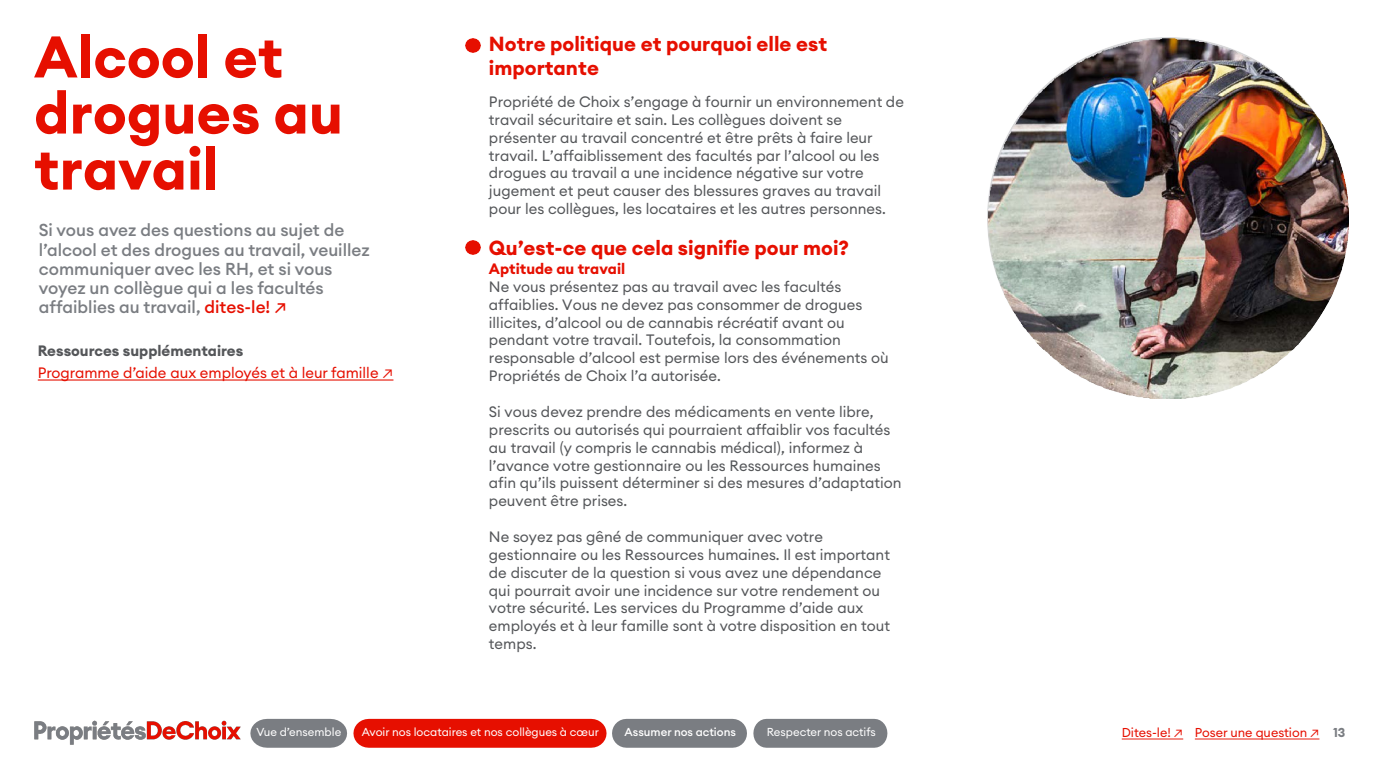
<style>
.page{position:relative;width:1386px;height:780px;background:#fff}
.page>*{position:absolute;margin:0;border:0;box-sizing:border-box;transform-origin:0 0}
.t1{font:700 57.75px/56px "Euclid Circular A";color:#e60f00}
.t2{font:700 20.12px/24.2px "Euclid Circular A";color:#e60f00}
.t3{font:500 17.06px/19.2px "Euclid Circular A";color:#7a7d82}
.t4{font:14.88px/17.8px "Euclid Circular A";color:#545659}
.t5{font:14.88px "Euclid Circular A";color:#e60f00}
.t6{font:700 14.88px "Euclid Circular A";color:#545659}
.Slide{font:12.69px "Euclid Circular A";color:#e60f00}
.t7{font:700 12.69px "Euclid Circular A";color:#7a7d82}
.Slide-2{font:11.38px "Euclid Circular A";color:#fff}
.t8{font:500 11.38px "Euclid Circular A";color:#fff}
.s1{color:#e60f00}
.s2{font-weight:700;color:#e60f00}
</style>
<div class="page">
<svg style="left:38px;top:379px;width:355px;height:1px"></svg>
<img style="left:987px;top:38px;width:361px;height:360px">
<img style="left:465px;top:240px;width:15px;height:15px">
<img style="left:465px;top:38px;width:15px;height:14px">
<svg style="left:753px;top:718px;width:134px;height:29px;background:#83858a"></svg>
<svg style="left:612px;top:718px;width:135px;height:29px;background:#83868b"></svg>
<svg style="left:252px;top:718px;width:95px;height:29px;background:#85888c"></svg>
<div style="left:353px;top:718px;width:253px;height:29px;background:#e60f00"></div>
<svg style="left:1121px;top:738px;width:61px;height:1px"></svg>
<svg style="left:1194px;top:738px;width:125px;height:1px"></svg>
<img style="left:34px;top:720px;width:218px;height:25px">
<p class="t1" style="left:34px;top:30px;width:310px">Alcool et drogues au travail</p>
<p class="t3" style="left:39px;top:220px;width:332px">Si vous avez des questions au sujet de l’alcool et des drogues au travail, veuillez communiquer avec les RH, et si vous voyez un collègue qui a les facultés affaiblies au travail, <span class="s1">dites-le! ↗</span></p>
<p class="t6" style="left:38px;top:341px;width:207px">Ressources supplémentaires</p>
<p class="t5" style="left:38px;top:363px;width:357px">Programme d’aide aux employés et à leur famille ↗</p>
<h2 class="t2" style="left:489px;top:32px;width:340px">Notre politique et pourquoi elle est importante</h2>
<h2 class="t4" style="left:489px;top:92px;width:416px">Propriété de Choix s’engage à fournir un environnement de travail sécuritaire et sain. Les collègues doivent se présenter au travail concentré et être prêts à faire leur travail. L’affaiblissement des facultés par l’alcool ou les drogues au travail a une incidence négative sur votre jugement et peut causer des blessures graves au travail pour les collègues, les locataires et les autres personnes.</h2>
<h2 class="t2" style="left:489px;top:236px;width:361px">Qu’est-ce que cela signifie pour moi?</h2>
<h2 class="t4" style="left:489px;top:259px;width:401px"><span class="s2">Aptitude au travail<br></span>Ne vous présentez pas au travail avec les facultés affaiblies. Vous ne devez pas consommer de drogues illicites, d’alcool ou de cannabis récréatif avant ou pendant votre travail. Toutefois, la consommation responsable d’alcool est permise lors des événements où Propriétés de Choix l’a autorisée.</h2>
<h2 class="t4" style="left:489px;top:402px;width:414px">Si vous devez prendre des médicaments en vente libre, prescrits ou autorisés qui pourraient affaiblir vos facultés au travail (y compris le cannabis médical), informez à l’avance votre gestionnaire ou les Ressources humaines afin qu’ils puissent déterminer si des mesures d’adaptation peuvent être prises.</h2>
<h2 class="t4" style="left:489px;top:527px;width:403px">Ne soyez pas gêné de communiquer avec votre gestionnaire ou les Ressources humaines. Il est important de discuter de la question si vous avez une dépendance qui pourrait avoir une incidence sur votre rendement ou votre sécurité. Les services du Programme d’aide aux employés et à leur famille sont à votre disposition en tout temps.</h2>
<p class="Slide-2" style="left:256px;top:724px;width:86px">Vue d’ensemble</p>
<p class="Slide-2" style="left:362px;top:724px;width:238px">Avoir nos locataires et nos collègues à cœur</p>
<p class="t8" style="left:624px;top:724px;width:113px">Assumer nos actions</p>
<p class="Slide-2" style="left:766px;top:724px;width:111px">Respecter nos actifs</p>
<p class="Slide" style="left:1121px;top:724px;width:63px">Dites-le! ↗</p>
<p class="Slide" style="left:1194px;top:724px;width:126px">Poser une question ↗</p>
<p class="t7" style="left:1332px;top:724px;width:14px">13</p>
</div>
